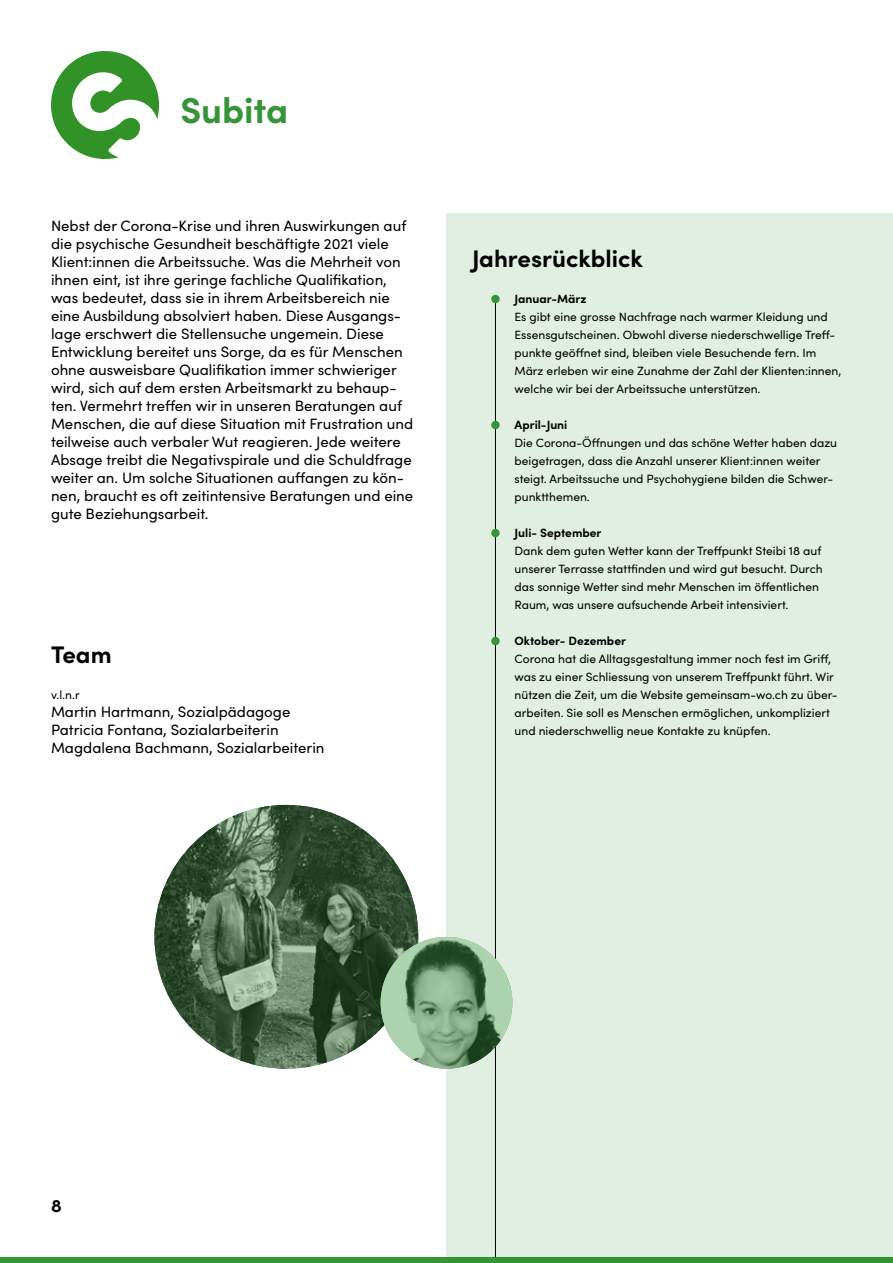
<style>
.page{position:relative;width:893px;height:1263px;background:#fff}
.page>*{position:absolute;margin:0;border:0;box-sizing:border-box;transform-origin:0 0}
.t1{font:700 36px "Sofia Pro";color:#349437}
.t2{font:700 24px "Sofia Pro";color:#000}
.t3{font:700 18px "Sofia Pro";color:#000}
.t4{font:15px/18px "Sofia Pro";color:#000}
.t5{font:12px/18px "Sofia Pro";color:#000}
.t6{font:700 12px "Sofia Pro";color:#000}
</style>
<div class="page">
<div style="left:0;top:1257px;width:893px;height:6px;background:#349437"></div>
<div style="left:446px;top:213px;width:447px;height:1044px;background:#e0efe1"></div>
<svg style="left:51px;top:51px;width:108px;height:108px"></svg>
<hr style="left:495px;top:299px;width:1px;height:958px;background:#000">
<div style="left:491px;top:295px;width:9px;height:8px;background:#349437;border-radius:50%"></div>
<div style="left:491px;top:421px;width:9px;height:8px;background:#349437;border-radius:50%"></div>
<div style="left:491px;top:529px;width:9px;height:8px;background:#349437;border-radius:50%"></div>
<div style="left:491px;top:637px;width:9px;height:8px;background:#349437;border-radius:50%"></div>
<svg style="left:154px;top:805px;width:264px;height:264px;background:#446145"></svg>
<svg style="left:381px;top:937px;width:131px;height:132px;background:#7ca27d"></svg>
<h1 class="t1" style="left:180px;top:83px;width:109px">Subita</h1>
<p class="t4" style="left:51px;top:216px;width:364px">Nebst der Corona-Krise und ihren Auswirkungen auf die psychische Gesundheit beschäftigte 2021 viele Klient:innen die Arbeitssuche. Was die Mehrheit von ihnen eint, ist ihre geringe fachliche Qualifikation, was bedeutet, dass sie in ihrem Arbeitsbereich nie eine Ausbildung absolviert haben. Diese Ausgangs&shy;lage erschwert die Stellensuche ungemein. Diese Entwicklung bereitet uns Sorge, da es für Menschen ohne ausweisbare Qualifikation immer schwieriger wird, sich auf dem ersten Arbeitsmarkt zu behaup&shy;ten. Vermehrt treffen wir in unseren Beratungen auf Menschen, die auf diese Situation mit Frustration und teilweise auch verbaler Wut reagieren. Jede weitere Absage treibt die Negativspirale und die Schuldfrage weiter an. Um solche Situationen auffangen zu kön&shy;nen, braucht es oft zeitintensive Beratungen und eine gute Beziehungsarbeit.</p>
<h2 class="t2" style="left:51px;top:636px;width:62px">Team</h2>
<p class="t5" style="left:51px;top:685px;width:30px">v.l.n.r</p>
<p class="t4" style="left:51px;top:702px;width:275px">Martin Hartmann, Sozialpädagoge<br>Patricia Fontana, Sozialarbeiterin<br>Magdalena Bachmann, Sozialarbeiterin</p>
<h2 class="t2" style="left:472px;top:240px;width:172px">Jahresrückblick</h2>
<p class="t6" style="left:514px;top:290px;width:74px">Januar-März</p>
<p class="t5" style="left:514px;top:307px;width:328px">Es gibt eine grosse Nachfrage nach warmer Kleidung und Essensgutscheinen. Obwohl diverse niederschwellige Treff&shy;punkte geöffnet sind, bleiben viele Besuchende fern. Im März erleben wir eine Zunahme der Zahl der Klienten:innen, welche wir bei der Arbeitssuche unterstützen.</p>
<p class="t6" style="left:514px;top:416px;width:54px">April-Juni</p>
<p class="t5" style="left:514px;top:433px;width:324px">Die Corona-Öffnungen und das schöne Wetter haben dazu beigetragen, dass die Anzahl unserer Klient:innen weiter steigt. Arbeitssuche und Psychohygiene bilden die Schwer&shy;punktthemen.</p>
<p class="t6" style="left:514px;top:524px;width:88px">Juli- September</p>
<p class="t5" style="left:514px;top:541px;width:310px">Dank dem guten Wetter kann der Treffpunkt Steibi 18 auf unserer Terrasse stattfinden und wird gut besucht. Durch das sonnige Wetter sind mehr Menschen im öffentlichen Raum, was unsere aufsuchende Arbeit intensiviert.</p>
<p class="t6" style="left:514px;top:632px;width:113px">Oktober- Dezember</p>
<p class="t5" style="left:514px;top:649px;width:324px">Corona hat die Alltagsgestaltung immer noch fest im Griff, was zu einer Schliessung von unserem Treffpunkt führt. Wir nützen die Zeit, um die Website gemeinsam-wo.ch zu über&shy;arbeiten. Sie soll es Menschen ermöglichen, unkompliziert und niederschwellig neue Kontakte zu knüpfen.</p>
<h3 class="t3" style="left:51px;top:1191px;width:12px">8</h3>
</div>
